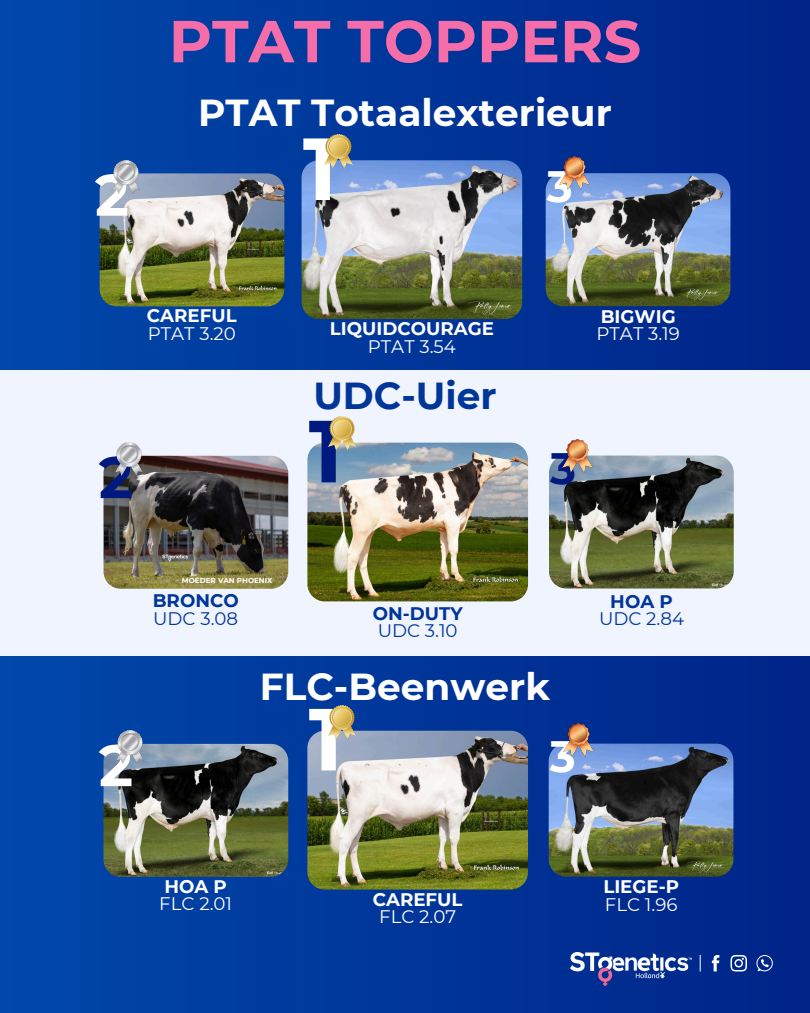
<style>
.page{position:relative;width:810px;height:1013px;background:#fff}
.page>*{position:absolute;margin:0;border:0;box-sizing:border-box;transform-origin:0 0}
.t1{font:700 87.9px "Montserrat";color:#fff}
.t2{font:700 87.9px "Montserrat";color:#001a7f}
.t3{font:700 59.2px "Montserrat";color:#f56da9}
.t4{font:700 58.2px "Montserrat";color:#fff}
.t5{font:700 58.2px "Montserrat";color:#001a7f}
.t6{font:700 43.9px "Montserrat";color:#fff}
.t7{font:700 43.9px "Montserrat";color:#001a7f}
.t8{font:700 37.5px "Montserrat";color:#fff}
.t9{font:700 37.5px "Montserrat";color:#003599}
.t10{font:18.2px/17.2px "Montserrat";color:#fff}
.t11{font:700 18.2px "Montserrat";color:#fff}
.t12{font:18.2px/17.2px "Montserrat";color:#003599}
.t13{font:700 18.2px "Montserrat";color:#003599}
.t14{font:700 7.2px "Montserrat";color:#fff}
.s1{font-weight:700}
</style>
<div class="page">
<div style="left:0;top:0;width:810px;height:1012px;background:linear-gradient(to right,#0048aa,#002488)"></div>
<div style="left:0;top:370px;width:810px;height:286px;background:#f0f4ff"></div>
<img style="left:100px;top:173px;width:184px;height:133px">
<img style="left:546px;top:173px;width:184px;height:133px">
<img style="left:302px;top:160px;width:220px;height:159px;border-radius:17px">
<img style="left:104px;top:456px;width:184px;height:132px">
<img style="left:549px;top:455px;width:185px;height:133px">
<img style="left:307px;top:442px;width:221px;height:159px;border-radius:17px">
<img style="left:104px;top:743px;width:184px;height:133px">
<img style="left:549px;top:743px;width:184px;height:133px">
<img style="left:307px;top:730px;width:221px;height:159px;border-radius:17px">
<img style="left:571px;top:952px;width:120px;height:33px">
<svg style="left:712px;top:955px;width:7px;height:16px"></svg>
<svg style="left:731px;top:955px;width:16px;height:16px"></svg>
<svg style="left:756px;top:955px;width:17px;height:16px"></svg>
<svg style="left:700px;top:955px;width:1px;height:16px"></svg>
<img style="left:325px;top:134px;width:27px;height:34px">
<img style="left:328px;top:416px;width:28px;height:35px">
<img style="left:328px;top:705px;width:28px;height:34px">
<img style="left:112px;top:160px;width:27px;height:33px">
<img style="left:116px;top:442px;width:27px;height:33px">
<img style="left:117px;top:730px;width:27px;height:33px">
<img style="left:560px;top:157px;width:30px;height:33px">
<img style="left:563px;top:439px;width:30px;height:33px">
<img style="left:563px;top:724px;width:30px;height:33px">
<h3 class="t4" style="left:95px;top:159px;width:36px">2</h3>
<p class="t3" style="left:169px;top:5px;width:474px">PTAT TOPPERS</p>
<p class="t8" style="left:198px;top:90px;width:415px">PTAT Totaalexterieur</p>
<p class="t1" style="left:303px;top:115px;width:36px">1</p>
<p class="t6" style="left:547px;top:159px;width:27px">3</p>
<h2 class="t5" style="left:99px;top:441px;width:36px">2</h2>
<p class="t10" style="left:147px;top:307px;width:91px"><span class="s1">CAREFUL<br></span>PTAT 3.20</p>
<p class="t11" style="left:601px;top:305px;width:76px">BIGWIG</p>
<p class="t11" style="left:330px;top:318px;width:166px">LIQUIDCOURAGE</p>
<p class="t10" style="left:597px;top:325px;width:85px">PTAT 3.19</p>
<p class="t10" style="left:368px;top:337px;width:90px">PTAT 3.54</p>
<h3 class="t9" style="left:313px;top:372px;width:185px">UDC-Uier</h3>
<p class="t2" style="left:309px;top:397px;width:36px">1</p>
<p class="t7" style="left:550px;top:442px;width:27px">3</p>
<p class="t4" style="left:99px;top:729px;width:36px">2</p>
<p class="t14" style="left:182px;top:576px;width:92px">MOEDER VAN PHOENIX</p>
<p class="t12" style="left:153px;top:592px;width:87px"><span class="s1">BRONCO<br></span>UDC 3.08</p>
<p class="t13" style="left:610px;top:590px;width:64px">HOA P</p>
<h3 class="t13" style="left:373px;top:602px;width:91px">ON-DUTY</h3>
<p class="t12" style="left:599px;top:609px;width:87px">UDC 2.84</p>
<h3 class="t12" style="left:378px;top:622px;width:81px">UDC 3.10</h3>
<h3 class="t8" style="left:260px;top:663px;width:292px">FLC-Beenwerk</h3>
<p class="t1" style="left:309px;top:685px;width:36px">1</p>
<p class="t6" style="left:550px;top:730px;width:27px">3</p>
<h3 class="t10" style="left:159px;top:878px;width:74px"><span class="s1">HOA P<br></span>FLC 2.01</h3>
<h3 class="t11" style="left:603px;top:875px;width:77px">LIEGE-P</h3>
<h2 class="t11" style="left:373px;top:888px;width:91px">CAREFUL</h2>
<h3 class="t10" style="left:605px;top:895px;width:74px">FLC 1.96</h3>
<h2 class="t10" style="left:379px;top:908px;width:78px">FLC 2.07</h2>
</div>
